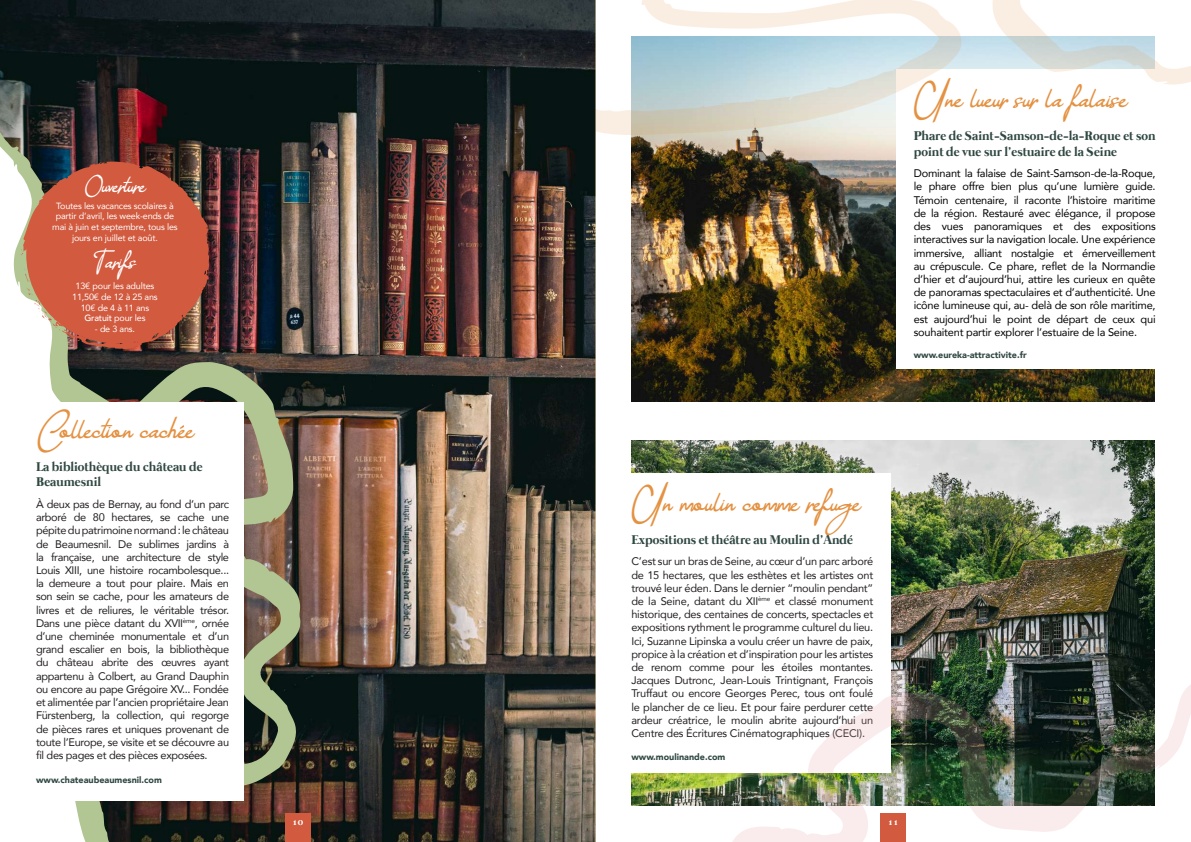
<style>
.page{position:relative;width:1191px;height:842px;background:#fff}
.page>*{position:absolute;margin:0;border:0;box-sizing:border-box;transform-origin:0 0}
.t1{font:42px "Photograph";color:#e49141}
.t2{font:32px "Photograph";color:#e49141}
.t3{font:25px "Photograph";color:#fff}
.t4{font:700 13px/15.6px "Mermaid";color:#304842}
.t5{font:11px/13.2px "Avenir";letter-spacing:-.03em;color:#231f20;text-align:justify}
.t6{font:11px/13.2px "Avenir";letter-spacing:-.02em;color:#000;text-align:justify}
.t7{font:700 10px "Mermaid";color:#fff}
.t8{font:9px/10.8px "Avenir";letter-spacing:-.02em;color:#fff;text-align:center}
.t9{font:900 9px "Avenir";color:#304842}
.s1{font-weight:500}
</style>
<div class="page">
<img style="left:631px;top:162px;width:524px;height:240px">
<img style="left:631px;top:440px;width:524px;height:190px">
<div style="left:896px;top:69px;width:277px;height:300px;background:#fff"></div>
<div style="left:613px;top:473px;width:278px;height:300px;background:#fff"></div>
<svg style="left:595px;top:0;width:596px;height:162px"></svg>
<img style="left:595px;top:630px;width:596px;height:212px">
<img style="left:0;top:0;width:595px;height:842px">
<img style="left:0;top:119px;width:349px;height:723px">
<div style="left:0;top:402px;width:244px;height:399px;background:#fff"></div>
<svg style="left:21px;top:162px;width:188px;height:187px;background:#bf644c"></svg>
<div style="left:285px;top:814px;width:25px;height:28px;background:#d15a3f"></div>
<h3 class="t3" style="left:84px;top:169px;width:63px">Ouverture</h3>
<p class="t8" style="left:52px;top:200px;width:127px">Toutes les vacances scolaires à partir d’avril, les week-ends de mai à juin et septembre, tous les jours en juillet et août.</p>
<h3 class="t3" style="left:94px;top:245px;width:44px">Tarifs</h3>
<p class="t8" style="left:72px;top:280px;width:87px">13€ pour les adultes<br>11,50€ de 12 à 25 ans<br>10€ de 4 à 11 ans<br><span class="s1">Gratuit</span> pour les</p>
<p class="t8" style="left:95px;top:323px;width:42px">- de 3 ans.</p>
<h1 class="t1" style="left:36px;top:403px;width:29px">C</h1>
<h2 class="t2" style="left:60px;top:408px;width:136px">ollection cachee</h2>
<p class="t4" style="left:36px;top:460px;width:168px">La bibliothèque du château de<br>Beaumesnil</p>
<p class="t5" style="left:36px;top:497px;width:195px">À deux pas de Bernay, au fond d’un parc arboré de 80 hectares, se cache une pépite du patrimoine normand : le château de Beaumesnil. De sublimes jardins à la française, une architecture de style Louis XIII, une histoire rocambolesque... la demeure a tout pour plaire. Mais en son sein se cache, pour les amateurs de livres et de reliures, le véritable trésor.<br>Dans une pièce datant du XVII<sup>ème</sup>, ornée d’une cheminée monumentale et d’un grand escalier en bois, la bibliothèque du château abrite des œuvres ayant appartenu à Colbert, au Grand Dauphin ou encore au pape Grégoire XV... Fondée et alimentée par l’ancien propriétaire Jean Fürstenberg, la collection, qui regorge de pièces rares et uniques provenant de toute l’Europe, se visite et se découvre au fil des pages et des pièces exposées.</p>
<p class="t9" style="left:36px;top:772px;width:127px">www.chateaubeaumesnil.com</p>
<p class="t7" style="left:292px;top:816px;width:12px">10</p>
<h1 class="t1" style="left:913px;top:72px;width:34px">U</h1>
<h2 class="t2" style="left:945px;top:78px;width:183px">ne lueur sur la falaise</h2>
<p class="t4" style="left:913px;top:129px;width:243px">Phare de Saint-Samson-de-la-Roque et son point de vue sur l’estuaire de la Seine</p>
<p class="t6" style="left:913px;top:167px;width:243px">Dominant la falaise de Saint-Samson-de-la-Roque, le phare offre bien plus qu’une lumière guide.<br>Témoin centenaire, il raconte l’histoire maritime de la région. Restauré avec élégance, il propose des vues panoramiques et des expositions interactives sur la navigation locale. Une expérience immersive, alliant nostalgie et émerveillement au crépuscule. Ce phare, reflet de la Normandie d’hier et d’aujourd’hui, attire les curieux en quête de panoramas spectaculaires et d’authenticité. Une icône lumineuse qui, au- delà de son rôle maritime, est aujourd’hui le point de départ de ceux qui souhaitent partir explorer l’estuaire de la Seine.</p>
<p class="t9" style="left:913px;top:347px;width:114px">www.eureka-attractivite.fr</p>
<h1 class="t1" style="left:631px;top:476px;width:34px">U</h1>
<h2 class="t2" style="left:663px;top:481px;width:199px">n moulin comme refuge</h2>
<p class="t4" style="left:631px;top:532px;width:223px">Expositions et théâtre au Moulin d’Andé</p>
<p class="t5" style="left:631px;top:555px;width:243px">C’est sur un bras de Seine, au cœur d’un parc arboré de 15 hectares, que les esthètes et les artistes ont trouvé leur éden. Dans le dernier “moulin pendant” de la Seine, datant du XII<sup>ème</sup> et classé monument historique, des centaines de concerts, spectacles et expositions rythment le programme culturel du lieu.<br>Ici, Suzanne Lipinska a voulu créer un havre de paix, propice à la création et d’inspiration pour les artistes de renom comme pour les étoiles montantes.<br>Jacques Dutronc, Jean-Louis Trintignant, François Truffaut ou encore Georges Perec, tous ont foulé le plancher de ce lieu. Et pour faire perdurer cette ardeur créatrice, le moulin abrite aujourd’hui un Centre des Écritures Cinématographiques (CECI).</p>
<p class="t9" style="left:631px;top:749px;width:95px">www.moulinande.com</p>
<p class="t7" style="left:887px;top:816px;width:12px">11</p>
</div>
